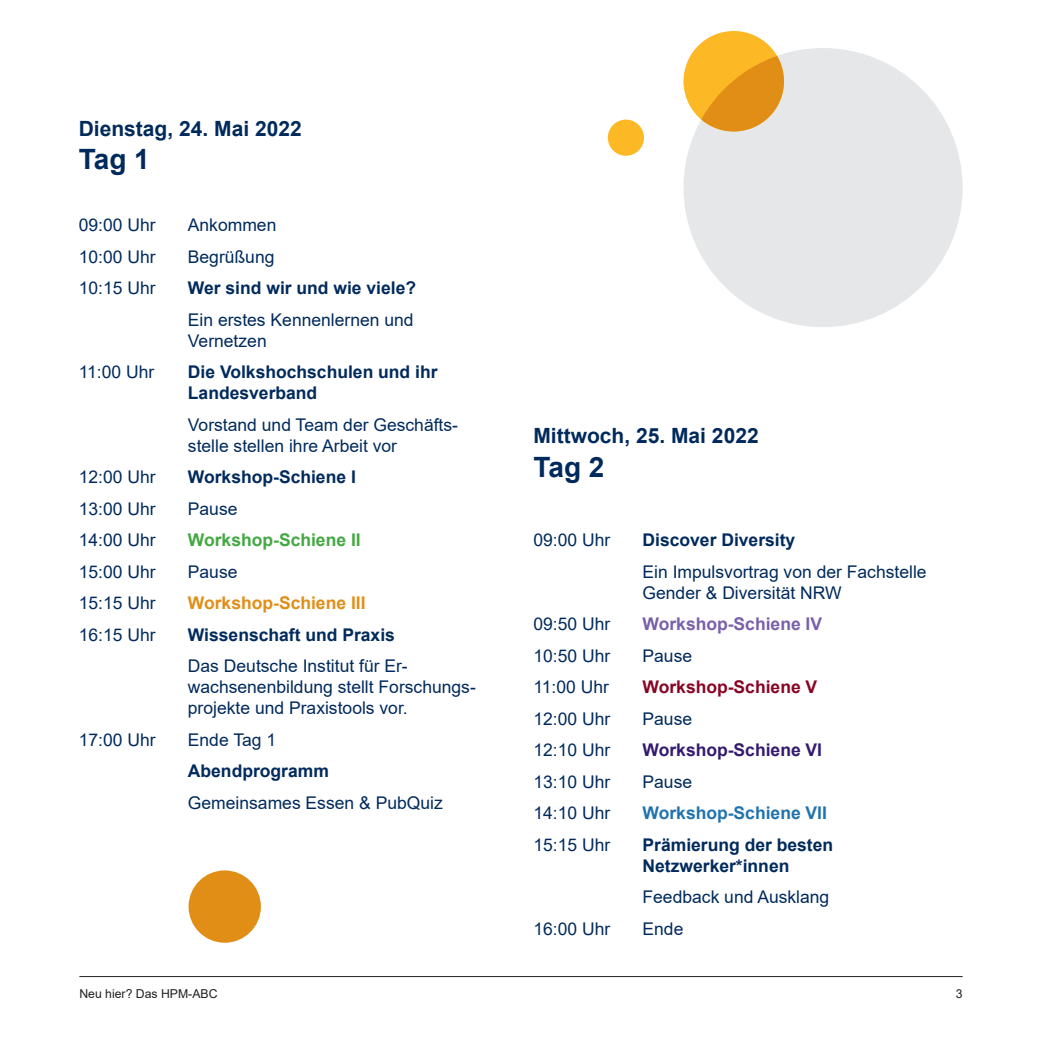
<style>
.page{position:relative;width:1042px;height:1042px;background:#fff}
.page>*{position:absolute;margin:0;border:0;box-sizing:border-box;transform-origin:0 0}
.t1{font:700 28px "Arial";letter-spacing:-.035em;color:#002a5c}
.t2{font:700 21px "Arial";color:#002a5c}
.t3{font:17.5px/21px "Arial";color:#002a5c}
.t4{font:700 17.5px/21px "Arial";color:#002a5c}
.t5{font:700 17.5px "Arial";color:#e18e17}
.t6{font:700 17.5px "Arial";color:#2073ae}
.t7{font:700 17.5px "Arial";color:#43a842}
.t8{font:700 17.5px "Arial";color:#7960aa}
.t9{font:700 17.5px "Arial";color:#331a6f}
.t10{font:700 17.5px "Arial";color:#880425}
.t11{font:12.25px "Arial";color:#231f20}
</style>
<div class="page">
<hr style="left:79px;top:976px;width:883px;height:1px;background:#231f20">
<div style="left:608px;top:120px;width:36px;height:36px;background:#fcb825;border-radius:50%"></div>
<div style="left:189px;top:870px;width:72px;height:73px;background:#e18e17;border-radius:50%"></div>
<div style="left:683px;top:48px;width:279px;height:279px;background:#e6e7e9;border-radius:50%"></div>
<div style="left:683px;top:31px;width:101px;height:100px;background:#fcb825;border-radius:50%"></div>
<svg style="left:701px;top:56px;width:83px;height:75px"></svg>
<p class="t2" style="left:79px;top:114px;width:224px">Dienstag, 24. Mai 2022</p>
<h1 class="t1" style="left:79px;top:140px;width:73px">Tag 1</h1>
<p class="t3" style="left:79px;top:214px;width:78px">09:00 Uhr</p>
<p class="t3" style="left:188px;top:214px;width:90px">Ankommen</p>
<p class="t3" style="left:79px;top:246px;width:78px">10:00 Uhr</p>
<p class="t3" style="left:188px;top:246px;width:88px">Begrüßung</p>
<p class="t3" style="left:79px;top:277px;width:78px">10:15 Uhr</p>
<p class="t4" style="left:188px;top:278px;width:230px">Wer sind wir und wie viele?</p>
<p class="t3" style="left:188px;top:309px;width:227px">Ein erstes Kennenlernen und<br>Vernetzen</p>
<p class="t3" style="left:79px;top:361px;width:77px">11:00 Uhr</p>
<p class="t4" style="left:188px;top:362px;width:251px">Die Volkshochschulen und ihr<br>Landesverband</p>
<p class="t3" style="left:188px;top:414px;width:272px">Vorstand und Team der Geschäfts&shy;stelle stellen ihre Arbeit vor</p>
<p class="t3" style="left:79px;top:466px;width:78px">12:00 Uhr</p>
<p class="t4" style="left:188px;top:467px;width:169px">Workshop-Schiene I</p>
<p class="t3" style="left:79px;top:498px;width:78px">13:00 Uhr</p>
<p class="t3" style="left:188px;top:498px;width:51px">Pause</p>
<p class="t3" style="left:79px;top:529px;width:78px">14:00 Uhr</p>
<p class="t7" style="left:188px;top:528px;width:174px">Workshop-Schiene II</p>
<p class="t3" style="left:79px;top:561px;width:78px">15:00 Uhr</p>
<p class="t3" style="left:188px;top:561px;width:51px">Pause</p>
<p class="t3" style="left:79px;top:592px;width:78px">15:15 Uhr</p>
<p class="t5" style="left:188px;top:591px;width:179px">Workshop-Schiene III</p>
<p class="t3" style="left:79px;top:624px;width:78px">16:15 Uhr</p>
<p class="t4" style="left:188px;top:624px;width:208px">Wissenschaft und Praxis</p>
<p class="t3" style="left:188px;top:655px;width:289px">Das Deutsche Institut für Er&shy;wachsenenbildung stellt Forschungs&shy;projekte und Praxistools vor.</p>
<p class="t3" style="left:79px;top:729px;width:78px">17:00 Uhr</p>
<p class="t3" style="left:188px;top:729px;width:90px">Ende Tag 1</p>
<p class="t4" style="left:188px;top:761px;width:142px">Abendprogramm</p>
<p class="t3" style="left:188px;top:792px;width:256px">Gemeinsames Essen &amp; PubQuiz</p>
<p class="t2" style="left:533px;top:421px;width:227px">Mittwoch, 25. Mai 2022</p>
<h1 class="t1" style="left:533px;top:447px;width:73px">Tag 2</h1>
<p class="t3" style="left:533px;top:529px;width:78px">09:00 Uhr</p>
<p class="t4" style="left:642px;top:530px;width:154px">Discover Diversity</p>
<p class="t3" style="left:642px;top:561px;width:285px">Ein Impulsvortrag von der Fachstelle<br>Gender &amp; Diversität NRW</p>
<p class="t3" style="left:533px;top:613px;width:78px">09:50 Uhr</p>
<p class="t8" style="left:642px;top:612px;width:181px">Workshop-Schiene IV</p>
<p class="t3" style="left:533px;top:645px;width:78px">10:50 Uhr</p>
<p class="t3" style="left:642px;top:645px;width:51px">Pause</p>
<p class="t3" style="left:533px;top:676px;width:77px">11:00 Uhr</p>
<p class="t10" style="left:642px;top:675px;width:176px">Workshop-Schiene V</p>
<p class="t3" style="left:533px;top:708px;width:78px">12:00 Uhr</p>
<p class="t3" style="left:642px;top:708px;width:51px">Pause</p>
<p class="t3" style="left:533px;top:739px;width:78px">12:10 Uhr</p>
<p class="t9" style="left:642px;top:738px;width:181px">Workshop-Schiene VI</p>
<p class="t3" style="left:533px;top:771px;width:78px">13:10 Uhr</p>
<p class="t3" style="left:642px;top:771px;width:51px">Pause</p>
<p class="t3" style="left:533px;top:802px;width:78px">14:10 Uhr</p>
<p class="t6" style="left:642px;top:801px;width:186px">Workshop-Schiene VII</p>
<p class="t3" style="left:533px;top:834px;width:78px">15:15 Uhr</p>
<p class="t4" style="left:642px;top:834px;width:192px">Prämierung der besten<br>Netzwerker*innen</p>
<p class="t3" style="left:642px;top:886px;width:188px">Feedback und Ausklang</p>
<p class="t3" style="left:533px;top:918px;width:78px">16:00 Uhr</p>
<p class="t3" style="left:642px;top:918px;width:42px">Ende</p>
<p class="t11" style="left:79px;top:985px;width:140px">Neu hier? Das HPM-ABC</p>
<p class="t11" style="left:956px;top:985px;width:8px">3</p>
</div>
